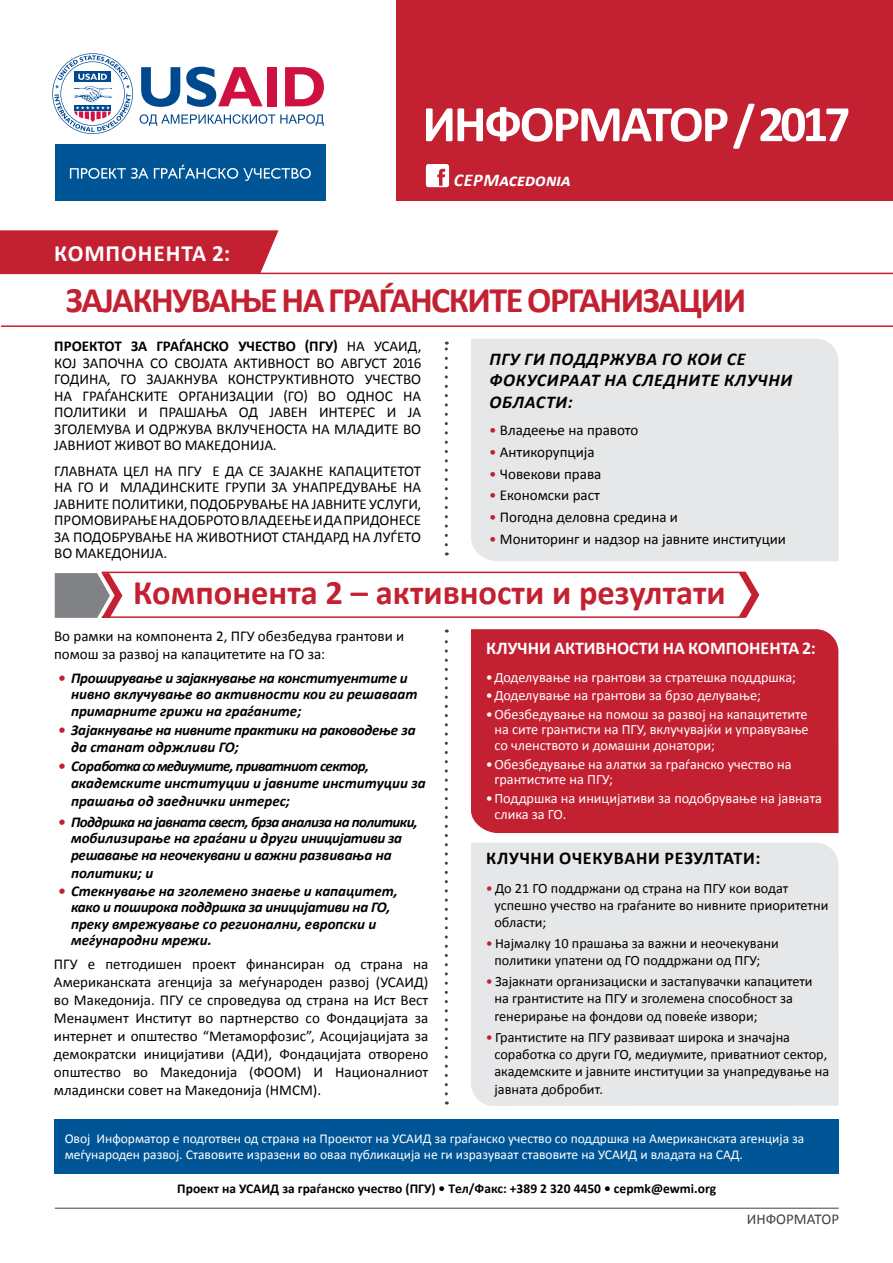
<style>
.page{position:relative;width:893px;height:1263px;background:#fff}
.page>*{position:absolute;margin:0;border:0;box-sizing:border-box;transform-origin:0 0}
.t1{font:700 51.6px "Calibri";letter-spacing:-.08em;color:#fff}
.t2{font:700 36px "Calibri";letter-spacing:-.04em;color:#c32032}
.t3{font:700 34.5px "Calibri";color:#c32032}
.t4{font:700 23.25px "Calibri";letter-spacing:.04em;color:#fff}
.t5{font:italic 700 18px/21.6px "Calibri";letter-spacing:.04em;color:#000}
.t6{font:700 18px "Calibri";color:#fff}
.t7{font:700 18px "Calibri";letter-spacing:.04em;color:#000}
.t8{font:italic 700 18px "Calibri";color:#fff}
.t9{font:15px/16.5px "Calibri";color:#000;text-align:justify}
.t10{font:italic 700 15px/16.5px "Calibri";letter-spacing:-.005em;color:#000}
.t11{font:italic 700 15px/16.5px "Calibri";letter-spacing:-.025em;color:#000}
.t12{font:15px "Calibri";color:#414042}
.t13{font:14.25px/17.1px "Calibri";color:#000}
.t14{font:14.25px/15.6px "Calibri";color:#fff}
.t15{font:13.5px/16.2px "Calibri";color:#fff}
.t16{font:700 13.5px "Calibri";color:#000}
.s1{font-weight:700}
.s2{color:#c32032}
</style>
<div class="page">
<div style="left:471px;top:339px;width:367px;height:222px;background:#e6e7e8"></div>
<div style="left:471px;top:629px;width:367px;height:204px;background:#c32032"></div>
<div style="left:471px;top:843px;width:367px;height:263px;background:#e6e7e8"></div>
<hr style="left:55px;top:1208px;width:784px;height:1px;background:#414042">
<svg style="left:445px;top:629px;width:3px;height:465px"></svg>
<svg style="left:445px;top:342px;width:3px;height:203px"></svg>
<div style="left:0;top:230px;width:279px;height:43px;background:#c32032"></div>
<hr style="left:0;top:273px;width:893px;height:1px;background:#c32032">
<hr style="left:1px;top:325px;width:892px;height:2px;background:#c32032">
<hr style="left:102px;top:572px;width:644px;height:1px;background:#c32032">
<hr style="left:102px;top:616px;width:644px;height:2px;background:#c32032">
<svg style="left:55px;top:573px;width:67px;height:45px;background:#9b898d"></svg>
<svg style="left:738px;top:572px;width:21px;height:45px"></svg>
<div style="left:396px;top:0;width:497px;height:201px;background:#c32032"></div>
<svg style="left:426px;top:164px;width:23px;height:23px"></svg>
<div style="left:55px;top:144px;width:270px;height:57px;background:#005596"></div>
<svg style="left:70px;top:168px;width:78px;height:11px"></svg>
<svg style="left:154px;top:165px;width:157px;height:16px"></svg>
<div style="left:55px;top:1119px;width:784px;height:55px;background:#005596"></div>
<svg style="left:52px;top:53px;width:81px;height:81px"></svg>
<svg style="left:141px;top:67px;width:39px;height:40px"></svg>
<svg style="left:186px;top:67px;width:77px;height:40px"></svg>
<div style="left:267px;top:67px;width:10px;height:39px;background:#ce1141"></div>
<svg style="left:285px;top:67px;width:39px;height:39px"></svg>
<svg style="left:140px;top:114px;width:184px;height:12px"></svg>
<h3 class="t4" style="left:54px;top:238px;width:178px">Компонента 2:</h3>
<h1 class="t1" style="left:422px;top:91px;width:128px">ИНФОРМАТОР</h1>
<h1 class="t1" style="left:733px;top:91px;width:119px">/ 2017</h1>
<p class="t8" style="left:454px;top:168px;width:119px">CEPMacedonia</p>
<h2 class="t2" style="left:66px;top:277px;width:682px">Зајакнување на граѓанските организации</h2>
<p class="t9" style="left:54px;top:338px;width:369px"><span class="s1">Проектот за граѓанско учество (ПГУ)</span> на УСАИД, кој започна со својата акти вност во август 2016 годи на, го зајакнува конструкти вното учество на граѓанските организации</p>
<p class="t9" style="left:54px;top:388px;width:368px;text-indent:229px">(ГО) во однос на полити ки и прашања од јавен и нтерес и ја зголемува и одржува вклученоста на младите во јавни от жи вот во Македонија.</p>
<p class="t9" style="left:54px;top:463px;width:369px">Главната цел на ПГУ е да се зајакне капацитетот на ГО и млади нските групи за унапредување на јавните полити ки, подобрување на јавните услуги, промови рање на доброто владеење и да придонесе за подобрување на жи вотни от стандард на луѓето во Македонија.</p>
<p class="t5" style="left:489px;top:348px;width:304px">ПГУ ги поддржува ГО кои се фокусираат на следните клучни области:</p>
<p class="t9" style="left:489px;top:422px;width:151px"><span class="s2">•</span> Владеење на правото</p>
<p class="t9" style="left:489px;top:444px;width:107px"><span class="s2">•</span> Антикорупција</p>
<p class="t9" style="left:489px;top:465px;width:114px"><span class="s2">•</span> Човекови права</p>
<p class="t9" style="left:489px;top:487px;width:112px"><span class="s2">•</span> Економски раст</p>
<p class="t9" style="left:489px;top:509px;width:191px"><span class="s2">•</span> Погодна деловна средина и</p>
<p class="t9" style="left:489px;top:530px;width:299px"><span class="s2">•</span> Мониторинг и надзор на јавните институции</p>
<h3 class="t3" style="left:133px;top:570px;width:594px">Компонента 2 – активности и резултати</h3>
<p class="t9" style="left:54px;top:627px;width:352px;line-height:18px">Во рамки на компонента 2, ПГУ обезбедува грантови и помош за развој на капацитетите на ГО за:</p>
<p class="t10" style="left:71px;top:670px;width:348px;text-indent:-13px"><span class="s2">•</span> Проширување и зајакнување на конституентите и нивно вклучување во активности кои ги решаваат примарните грижи на граѓаните;</p>
<p class="t10" style="left:71px;top:722px;width:346px;text-indent:-13px"><span class="s2">•</span> Зајакнување на нивните практики на раководење за да станат одржливи ГО;</p>
<p class="t11" style="left:71px;top:758px;width:356px;text-indent:-13px"><span class="s2">•</span> Соработка со медиумите, приватниот сектор, академските институции и јавните институции за</p>
<p class="t10" style="left:71px;top:793px;width:221px">прашања од заеднички интерес;</p>
<p class="t10" style="left:71px;top:814px;width:348px;text-indent:-13px"><span class="s2">•</span> Поддршка на јавната свест, брза анализа на политики, мобилизирање на граѓани и други иницијативи за решавање на неочекувани и важни развивања на</p>
<p class="t10" style="left:71px;top:865px;width:84px">политики; и</p>
<p class="t10" style="left:71px;top:883px;width:328px;text-indent:-13px"><span class="s2">•</span> Стекнување на зголемено знаење и капацитет, како и поширока поддршка за иницијативи на ГО, преку вмрежување со регионални, европски и меѓународни мрежи.</p>
<p class="t9" style="left:54px;top:955px;width:376px;line-height:18px">ПГУ е петгодишен проект финансиран од страна на Американската агенција за меѓународен развој (УСАИД) во М акедонија. ПГУ се спроведува од страна на Ист Вест М енаџмент Институт во партнерство со Фондацијата за интернет и општество “М етаморфозис”, Асоцијацијата за демократски иницијативи (АДИ), Фондацијата отворено општество во М акедонија (ФООМ</p>
<p class="t9" style="left:54px;top:1063px;width:376px;line-height:18px;text-indent:243px">) И Националниот младински совет на Македонија (НМСМ ).</p>
<p class="t6" style="left:486px;top:637px;width:331px">Клучни активности на компонента 2:</p>
<p class="t14" style="left:486px;top:669px;width:312px">•Доделување на грантови за стратешка поддршка;</p>
<p class="t14" style="left:486px;top:688px;width:277px">•Доделување на грантови за брзо делување;</p>
<p class="t14" style="left:494px;top:706px;width:316px;text-align:justify;text-indent:-9px">• Обезбедување на помош за развој на капацитетите на сите грантисти на ПГУ, вклучувајќи и управување со членството и домашни донатори;</p>
<p class="t14" style="left:494px;top:756px;width:299px;text-indent:-9px">• Обезбедување на алатки за граѓанско учество на грантистите на ПГУ;</p>
<p class="t14" style="left:494px;top:790px;width:329px;text-indent:-8px">• Поддршка на иницијативи за подобрување на јавната слика за ГО.</p>
<p class="t7" style="left:486px;top:846px;width:275px">Клучни очекувани резултати:</p>
<p class="t13" style="left:494px;top:880px;width:335px;text-indent:-8px"><span class="s2">•</span> До 21 ГО поддржани од страна на ПГУ кои водат успешно учество на граѓаните во нивните приоритетни области;</p>
<p class="t13" style="left:494px;top:935px;width:286px;text-indent:-9px"><span class="s2">•</span> Најмалку 10 прашања за важни и неочекувани политики упатени од ГО поддржани од ПГУ;</p>
<p class="t13" style="left:494px;top:973px;width:320px;text-indent:-9px"><span class="s2">•</span> Зајакнати организациски и застапувачки капацитети на грантистите на ПГУ и зголемена способност за генерирање на фондови од повеќе извори;</p>
<p class="t13" style="left:494px;top:1028px;width:336px;text-indent:-9px"><span class="s2">•</span> Грантистите на ПГУ развиваат широка и значајна соработка со други ГО, медиумите, приватниот сектор, академските и јавните институции за унапредување на јавната добробит.</p>
<p class="t15" style="left:65px;top:1130px;width:741px">Овој Информатор е подготвен од страна на П роектот на УСАИД за граѓанско учество со поддршка на Американската агенција за меѓународен развој. Ставовите изразени во оваа публикација не ги изразуваат ставовите на УСАИД и владата на САД.</p>
<p class="t16" style="left:177px;top:1180px;width:71px">Проект на УСАИ</p>
<p class="t16" style="left:270px;top:1180px;width:447px">Д за граѓанско учество (ПГУ) • Tел/Факс: +389 2 320 4450 • cepmk@ewmi.org</p>
<p class="t12" style="left:747px;top:1209px;width:40px">ИНФОРМАТОР</p>
</div>
